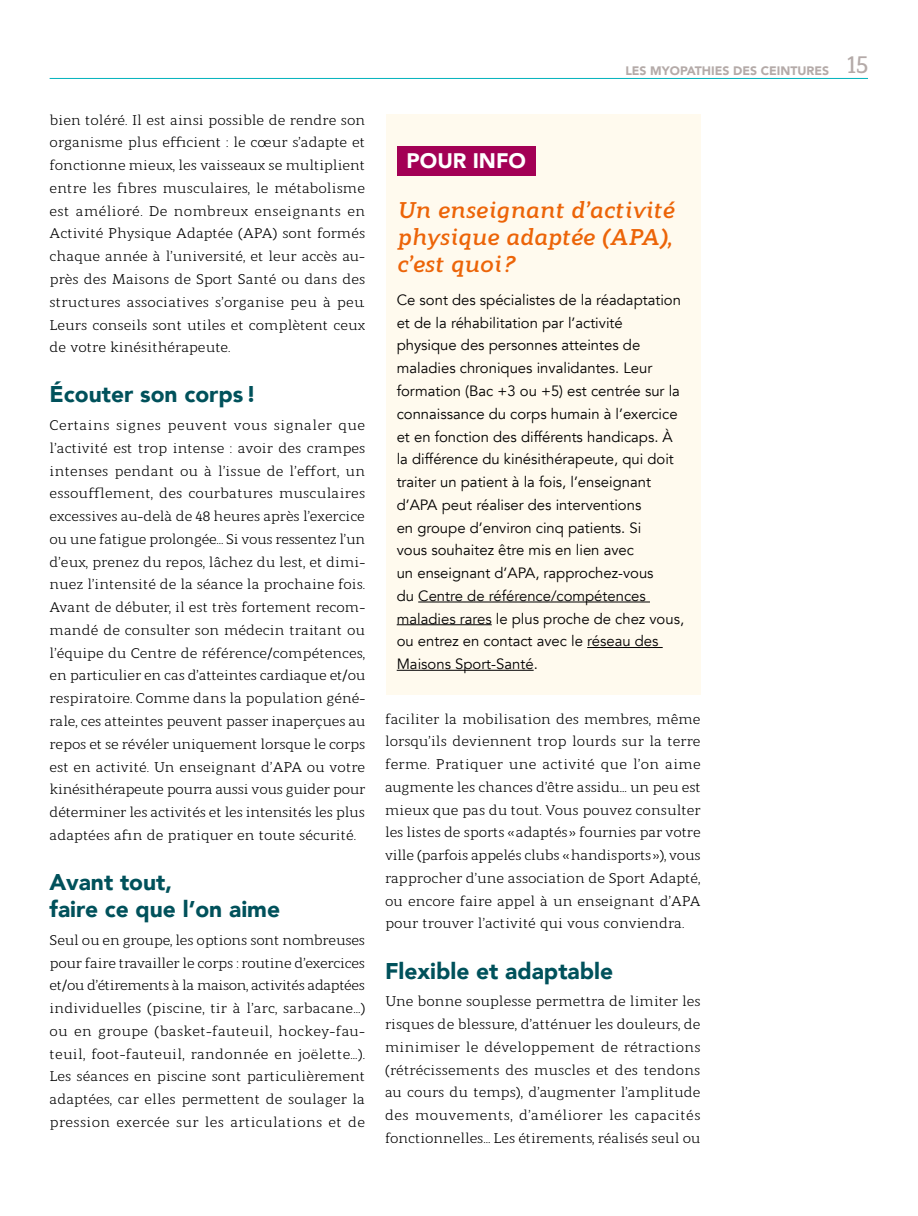
<style>
.page{position:relative;width:918px;height:1216px;background:#fff}
.page>*{position:absolute;margin:0;border:0;box-sizing:border-box;transform-origin:0 0}
.t1{font:900 22.75px/27.3px "Avenir";color:#00515b}
.t2{font:italic 700 22.75px/27.3px "Modum";color:#ec6408;text-align:justify}
.t3{font:900 21px "Avenir";color:#fff}
.t4{font:14.88px/22.8px "Avenir";color:#000}
.t5{font:14px/22.8px "Modum";color:#000;text-align:justify}
.t6{font:900 12.25px "Avenir";color:#b4aaa8}
.s1{font-family:"Modum";font-weight:500;font-size:24.5px}
</style>
<div class="page">
<hr style="left:50px;top:78px;width:818px;height:1px;background:#00b2bd">
<div style="left:386px;top:114px;width:314px;height:580px;background:#fffaee"></div>
<div style="left:397px;top:146px;width:139px;height:30px;background:#a30055"></div>
<hr style="left:418px;top:601px;width:232px;height:1px;background:#000">
<hr style="left:397px;top:624px;width:95px;height:1px;background:#000">
<hr style="left:587px;top:647px;width:76px;height:1px;background:#000">
<hr style="left:397px;top:670px;width:137px;height:1px;background:#000">
<p class="t5" style="left:50px;top:107px;width:317px">bien toléré. Il est ainsi possible de rendre son organisme plus efficient : le cœur s’adapte et fonctionne mieux, les vaisseaux se multiplient entre les fibres musculaires, le métabolisme est amélioré. De nombreux enseignants en Activité Physique Adaptée (APA) sont formés chaque année à l’université, et leur accès au&shy;près des Maisons de Sport Santé ou dans des structures associatives s’organise peu à peu.<br>Leurs conseils sont utiles et complètent ceux de votre kinésithérapeute.</p>
<h1 class="t1" style="left:50px;top:380px;width:208px">Écouter son corps !</h1>
<p class="t5" style="left:50px;top:412px;width:317px">Certains signes peuvent vous signaler que l’activité est trop intense : avoir des crampes intenses pendant ou à l’issue de l’effort, un essoufflement, des courbatures musculaires excessives au-delà de 48 heures après l’exercice ou une fatigue prolongée… Si vous ressentez l’un d’eux, prenez du repos, lâchez du lest, et dimi&shy;nuez l’intensité de la séance la prochaine fois.<br>Avant de débuter, il est très fortement recom&shy;mandé de consulter son médecin traitant ou l’équipe du Centre de référence/compétences, en particulier en cas d’atteintes cardiaque et/ou respiratoire. Comme dans la population géné&shy;rale, ces atteintes peuvent passer inaperçues au repos et se révéler uniquement lorsque le corps est en activité. Un enseignant d’APA ou votre kinésithérapeute pourra aussi vous guider pour déterminer les activités et les intensités les plus adaptées afin de pratiquer en toute sécurité.</p>
<h1 class="t1" style="left:50px;top:867px;width:232px">Avant tout,<br>faire ce que l’on aime</h1>
<p class="t5" style="left:50px;top:927px;width:317px">Seul ou en groupe, les options sont nombreuses pour faire travailler le corps : routine d’exercices et/ou d’étirements à la maison, activités adaptées individuelles (piscine, tir à l’arc, sarbacane…) ou en groupe (basket-fauteuil, hockey-fau&shy;teuil, foot-fauteuil, randonnée en joëlette…).<br>Les séances en piscine sont particulièrement adaptées, car elles permettent de soulager la pression exercée sur les articulations et de</p>
<p class="t6" style="left:625px;top:60px;width:244px">LES MYOPATHIES DES CEINTURES <span class="s1">15</span></p>
<h2 class="t3" style="left:407px;top:143px;width:121px">POUR INFO</h2>
<h1 class="t2" style="left:397px;top:194px;width:279px">Un enseignant d’activité physique adaptée (APA), c’est quoi ?</h1>
<p class="t4" style="left:397px;top:289px;width:289px">Ce sont des spécialistes de la réadaptation et de la réhabilitation par l’activité physique des personnes atteintes de maladies chroniques invalidantes. Leur formation (Bac +3 ou +5) est centrée sur la connaissance du corps humain à l’exercice et en fonction des différents handicaps. À la différence du kinésithérapeute, qui doit traiter un patient à la fois, l’enseignant d’APA peut réaliser des interventions<br>en groupe d’environ cinq patients. Si<br>vous souhaitez être mis en lien avec<br>un enseignant d’APA, rapprochez-vous<br>du Centre de référence/compétences maladies rares le plus proche de chez vous, ou entrez en contact avec le réseau des Maisons Sport-Santé.</p>
<p class="t5" style="left:385px;top:706px;width:317px">faciliter la mobilisation des membres, même lorsqu’ils deviennent trop lourds sur la terre ferme. Pratiquer une activité que l’on aime augmente les chances d’être assidu… un peu est mieux que pas du tout. Vous pouvez consulter les listes de sports «adaptés» fournies par votre ville (parfois appelés clubs «handisports»), vous rapprocher d’une association de Sport Adapté, ou encore faire appel à un enseignant d’APA pour trouver l’activité qui vous conviendra.</p>
<h1 class="t1" style="left:385px;top:956px;width:230px">Flexible et adaptable</h1>
<p class="t5" style="left:385px;top:988px;width:317px">Une bonne souplesse permettra de limiter les risques de blessure, d’atténuer les douleurs, de minimiser le développement de rétractions (rétrécissements des muscles et des tendons au cours du temps), d’augmenter l’amplitude des mouvements, d’améliorer les capacités fonctionnelles… Les étirements, réalisés seul ou</p>
</div>
